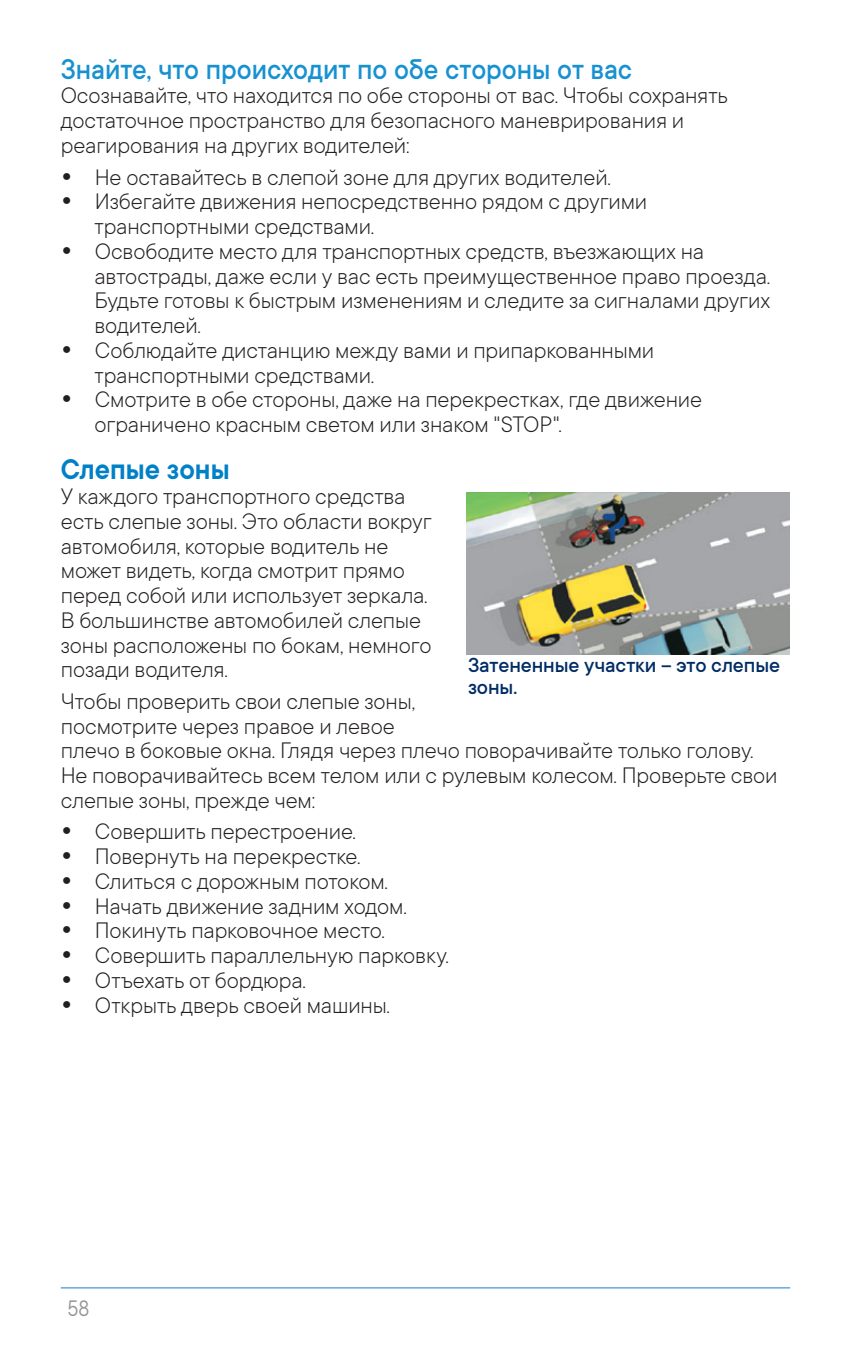
<style>
.page{position:relative;width:851px;height:1357px;background:#fff}
.page>*{position:absolute;margin:0;border:0;box-sizing:border-box;transform-origin:0 0}
.t1{font:500 31.5px "TT Commons";color:#1791d0;scale:.95 1}
.t2{font:600 31.5px "TT Commons";color:#0081c7;scale:.95 1}
.t3{font:300 24.75px/24.8px "TT Commons";letter-spacing:-.005em;color:#231f20}
.t4{font:24.75px "TT Commons";color:#939598;scale:.9 1}
.t5{font:500 22.5px/22.5px "TT Commons";letter-spacing:-.005em;color:#002c65}
.s1{font-weight:800;font-size:31.5px}
</style>
<div class="page">
<hr style="left:61px;top:1287px;width:729px;height:1px;background:#77b0de">
<img style="left:467px;top:493px;width:322px;height:161px">
<p class="t1" style="left:61px;top:49px;width:603px">Знайте, что происходит по обе стороны от вас</p>
<p class="t3" style="left:61px;top:82px;width:668px">Осознавайте, что находится по обе стороны от вас. Чтобы сохранять достаточное пространство для безопасного маневрирования и реагирования на других водителей:</p>
<p class="t3" style="left:61px;top:163px;width:551px"><span class="s1">•</span> Не оставайтесь в слепой зоне для других водителей.</p>
<p class="t3" style="left:94px;top:188px;width:554px;text-indent:-34px"><span class="s1">•</span> Избегайте движения непосредственно рядом с другими транспортными средствами.</p>
<p class="t3" style="left:94px;top:238px;width:677px;text-indent:-34px"><span class="s1">•</span> Освободите место для транспортных средств, въезжающих на автострады, даже если у вас есть преимущественное право проезда.<br>Будьте готовы к быстрым изменениям и следите за сигналами других водителей.</p>
<p class="t3" style="left:94px;top:337px;width:561px;text-indent:-34px"><span class="s1">•</span> Соблюдайте дистанцию между вами и припаркованными транспортными средствами.</p>
<p class="t3" style="left:94px;top:386px;width:609px;text-indent:-34px"><span class="s1">•</span> Смотрите в обе стороны, даже на перекрестках, где движение ограничено красным светом или знаком "STOP".</p>
<p class="t2" style="left:61px;top:449px;width:179px">Слепые зоны</p>
<p class="t3" style="left:61px;top:483px;width:372px">У каждого транспортного средства есть слепые зоны. Это области вокруг автомобиля, которые водитель не может видеть, когда смотрит прямо перед собой или использует зеркала.<br>В большинстве автомобилей слепые зоны расположены по бокам, немного позади водителя.</p>
<p class="t3" style="left:61px;top:688px;width:718px">Чтобы проверить свои слепые зоны,<br>посмотрите через правое и левое<br>плечо в боковые окна. Глядя через плечо поворачивайте только голову.<br>Не поворачивайтесь всем телом или с рулевым колесом. Проверьте свои слепые зоны, прежде чем:</p>
<p class="t3" style="left:61px;top:818px;width:297px"><span class="s1">•</span> Совершить перестроение.</p>
<p class="t3" style="left:61px;top:843px;width:301px"><span class="s1">•</span> Повернуть на перекрестке.</p>
<p class="t3" style="left:61px;top:868px;width:328px"><span class="s1">•</span> Слиться c дорожным потоком.</p>
<p class="t3" style="left:61px;top:892px;width:347px"><span class="s1">•</span> Начать движение задним ходом.</p>
<p class="t3" style="left:61px;top:917px;width:325px"><span class="s1">•</span> Покинуть парковочное место.</p>
<p class="t3" style="left:61px;top:942px;width:389px"><span class="s1">•</span> Совершить параллельную парковку.</p>
<p class="t3" style="left:61px;top:967px;width:246px"><span class="s1">•</span> Отъехать от бордюра.</p>
<p class="t3" style="left:61px;top:991px;width:331px"><span class="s1">•</span> Открыть дверь своей машины.</p>
<p class="t5" style="left:468px;top:653px;width:313px">Затененные участки – это слепые зоны.</p>
<p class="t4" style="left:68px;top:1292px;width:26px">58</p>
</div>
